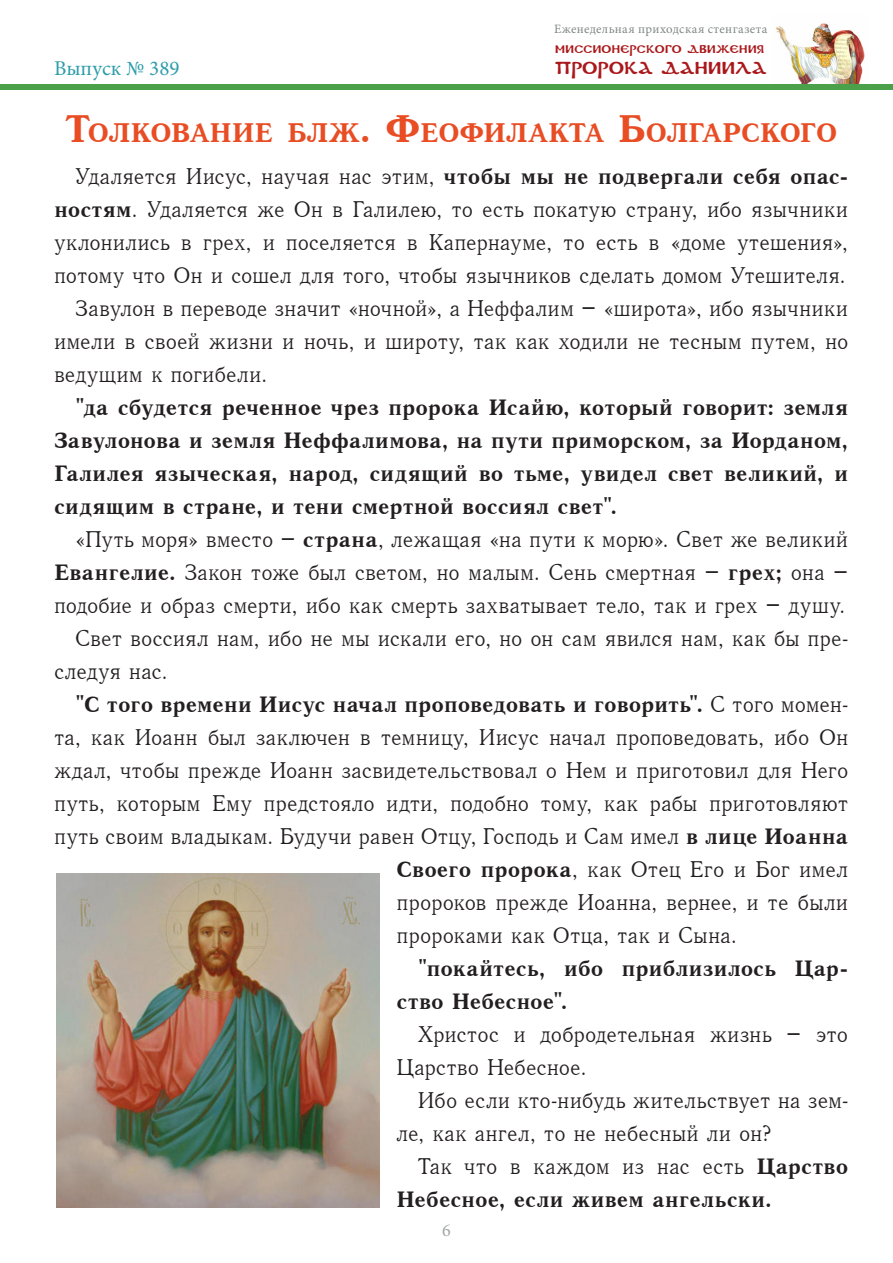
<style>
.page{position:relative;width:893px;height:1263px;background:#fff}
.page>*{position:absolute;margin:0;border:0;box-sizing:border-box;transform-origin:0 0}
.Св_Писание__текст{font:27.3px "Quant Antiqua C Bold";letter-spacing:-.005em;color:#e84d24}
._2__Основной_текст{font:22.5px/33px "Quant Antiqua C";color:#231f20;text-align:justify}
._2__Основной_текст-2{font:22.5px/33px "Quant Antiqua C Bold";letter-spacing:-.01em;color:#231f20}
.t1{font:21px "Minion Pro";color:#2e9daa}
.t2{font:18px "Minion Pro";color:#9fa9a4}
.t3{font:17.1px "DS Coptic";letter-spacing:.01em;color:#aa181b}
.t4{font:12.75px "Minion Pro";letter-spacing:.03em;color:#7f8885}
.t5{font:10.95px "DS Coptic";letter-spacing:.025em;color:#aa181b}
.s1{font-size:39px}
.s2{font-family:"Quant Antiqua C Bold"}
.s3{font-family:"Quant Antiqua C"}
</style>
<div class="page">
<img style="left:776px;top:23px;width:89px;height:61px">
<div style="left:0;top:84px;width:893px;height:5px;background:#4aa14a"></div>
<img style="left:56px;top:874px;width:323px;height:334px">
<p class="t1" style="left:54px;top:54px;width:127px">Выпуск № 389</p>
<p class="t4" style="left:554px;top:21px;width:215px">Еженедельная приходская стенгазета</p>
<p class="t5" style="left:555px;top:42px;width:210px">Миссионерского движения</p>
<p class="t3" style="left:555px;top:57px;width:213px">ПРОРОКА ДАНИИЛА</p>
<p class="Св_Писание__текст" style="left:65px;top:118px;width:774px"><span class="s1">Т</span>олкование блж<span class="s1">. Ф</span>еофилакта <span class="s1">Б</span>олгарского</p>
<p class="_2__Основной_текст" style="left:54px;top:160px;width:796px;text-indent:21px">Удаляется Иисус, научая нас этим, <span class="s2">чтобы мы не подвергали себя опас&shy;ностям</span>. Удаляется же Он в Галилею, то есть покатую страну, ибо язычники уклонились в грех, и поселяется в Капернауме, то есть в «доме утешения», потому что Он и сошел для того, чтобы язычников сделать домом Утешителя.</p>
<p class="_2__Основной_текст" style="left:54px;top:292px;width:796px;text-indent:21px">Завулон в переводе значит «ночной», а Неффалим – «широта», ибо язычники имели в своей жизни и ночь, и широту, так как ходили не тесным путем, но ведущим к погибели.</p>
<p class="_2__Основной_текст-2" style="left:54px;top:391px;width:796px;text-align:justify;text-indent:21px">"да сбудется реченное чрез пророка Исайю, который говорит: земля Завулонова и земля Неффалимова, на пути приморском, за Иорданом, Галилея языческая, народ, сидящий во тьме, увидел свет великий, и сидящим в стране, и тени смертной воссиял свет".</p>
<p class="_2__Основной_текст" style="left:54px;top:523px;width:796px;text-indent:21px">«Путь моря» вместо – <span class="s2">страна</span>, лежащая «на пути к морю». Свет же великий <span class="s2">Евангелие.</span> Закон тоже был светом, но малым. Сень смертная – <span class="s2">грех;</span> она – подобие и образ смерти, ибо как смерть захватывает тело, так и грех – душу.</p>
<p class="_2__Основной_текст" style="left:54px;top:622px;width:796px;text-indent:21px">Свет воссиял нам, ибо не мы искали его, но он сам явился нам, как бы пре&shy;следуя нас.</p>
<p class="_2__Основной_текст-2" style="left:75px;top:688px;width:775px">"С того времени Иисус начал проповедовать и говорить". <span class="s3">С того момен-</span></p>
<p class="_2__Основной_текст" style="left:54px;top:721px;width:796px">та, как Иоанн был заключен в темницу, Иисус начал проповедовать, ибо Он</p>
<p class="_2__Основной_текст" style="left:54px;top:754px;width:796px">ждал, чтобы прежде Иоанн засвидетельствовал о Нем и приготовил для Него</p>
<p class="_2__Основной_текст" style="left:54px;top:787px;width:796px">путь, которым Ему предстояло идти, подобно тому, как рабы приготовляют</p>
<p class="_2__Основной_текст" style="left:54px;top:820px;width:796px">путь своим владыкам. Будучи равен Отцу, Господь и Сам имел <span class="s2">в лице Иоанна</span></p>
<p class="_2__Основной_текст" style="left:396px;top:853px;width:453px"><span class="s2">Своего пророка</span>, как Отец Его и Бог имел</p>
<p class="_2__Основной_текст" style="left:396px;top:886px;width:453px">пророков прежде Иоанна, вернее, и те были</p>
<p class="_2__Основной_текст" style="left:396px;top:919px;width:342px">пророками как Отца, так и Сына.</p>
<p class="_2__Основной_текст-2" style="left:396px;top:952px;width:453px;text-indent:21px">"покайтесь, ибо приблизилось Цар&shy;ство Небесное".</p>
<p class="_2__Основной_текст" style="left:396px;top:1018px;width:453px;text-indent:21px">Христос и добродетельная жизнь – это<br>Царство Небесное.</p>
<p class="_2__Основной_текст" style="left:396px;top:1084px;width:453px;text-indent:21px">Ибо если кто-нибудь жительствует на зем&shy;ле, как ангел, то не небесный ли он?</p>
<p class="_2__Основной_текст-2" style="left:396px;top:1150px;width:453px;text-indent:21px"><span class="s3">Так что в каждом из нас есть</span> Царство<br>Небесное, если живем ангельски.</p>
<p class="t2" style="left:442px;top:1218px;width:10px">6</p>
</div>
